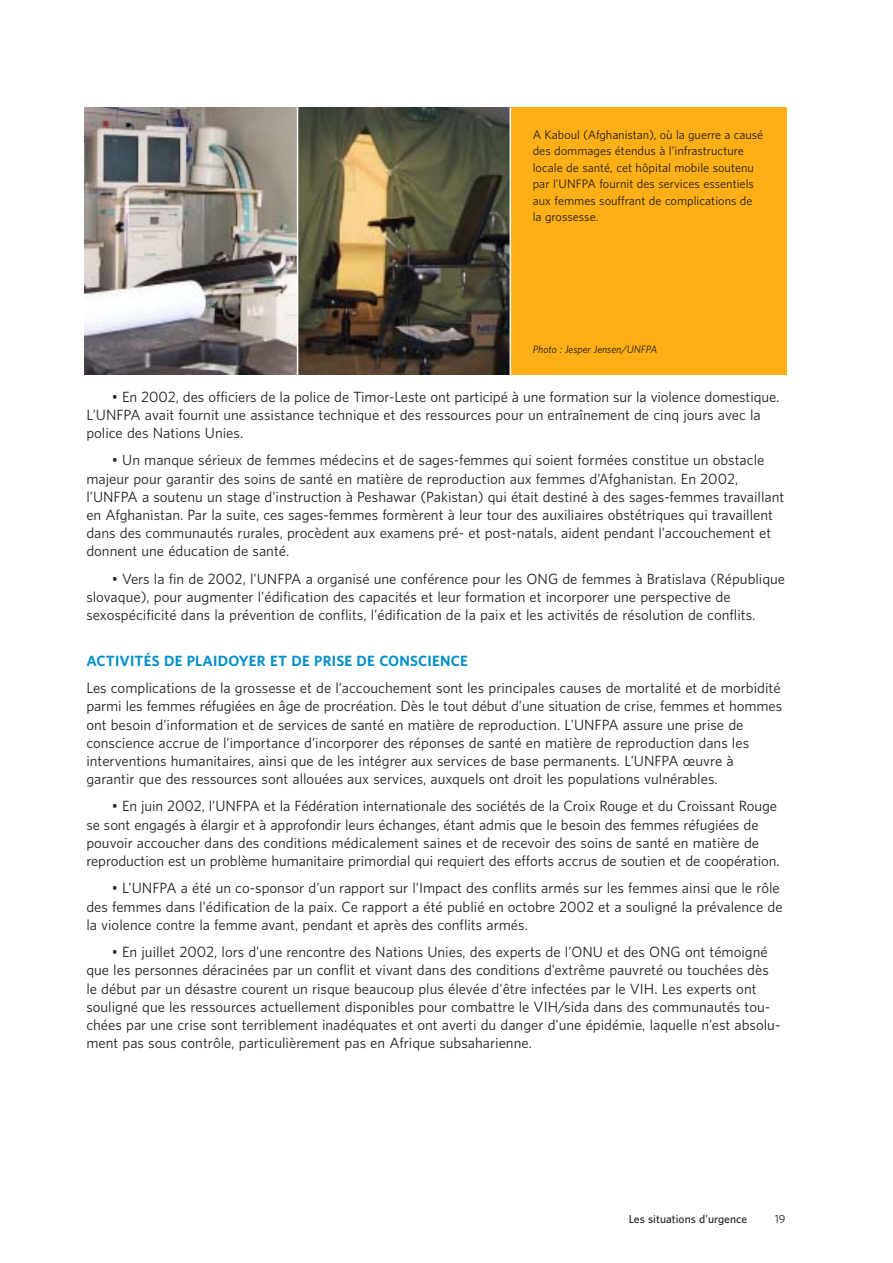
<style>
.page{position:relative;width:893px;height:1263px;background:#fff}
.page>*{position:absolute;margin:0;border:0;box-sizing:border-box;transform-origin:0 0}
.t1{font:13.5px/18.1px "UNFPA Text";color:#231f1f}
.t2{font:700 13.5px "UNFPA";letter-spacing:.015em;color:#0090ca}
.t3{font:11.25px/16.5px "UNFPA Text";color:#231f1f}
.t4{font:600 10.5px "UNFPA";color:#231f1f}
.t5{font:10.5px "UNFPA Text";color:#231f1f}
.t6{font:italic 9.75px "UNFPA Text";color:#231f1f}
</style>
<div class="page">
<img style="left:84px;top:107px;width:703px;height:268px">
<p class="t3" style="left:532px;top:127px;width:232px">A Kaboul (Afghanistan), où la guerre a causé des dommages étendus à l’infrastructure locale de santé, cet hôpital mobile soutenu par l’UNFPA fournit des services essentiels aux femmes souffrant de complications de la grossesse.</p>
<p class="t6" style="left:532px;top:345px;width:126px">Photo : Jesper Jensen/UNFPA</p>
<p class="t1" style="left:86px;top:389px;width:694px;text-indent:26px">• En 2002, des officiers de la police de Timor-Leste ont participé à une formation sur la violence domestique.<br>L’UNFPA avait fournit une assistance technique et des ressources pour un entraînement de cinq jours avec la police des Nations Unies.</p>
<p class="t1" style="left:86px;top:452px;width:699px;text-indent:26px">• Un manque sérieux de femmes médecins et de sages-femmes qui soient formées constitue un obstacle majeur pour garantir des soins de santé en matière de reproduction aux femmes d’Afghanistan. En 2002, l’UNFPA a soutenu un stage d’instruction à Peshawar (Pakistan) qui était destiné à des sages-femmes travaillant en Afghanistan. Par la suite, ces sages-femmes formèrent à leur tour des auxiliaires obstétriques qui travaillent dans des communautés rurales, procèdent aux examens pré- et post-natals, aident pendant l’accouchement et donnent une éducation de santé.</p>
<p class="t1" style="left:86px;top:571px;width:700px;text-indent:26px">• Vers la fin de 2002, l’UNFPA a organisé une conférence pour les ONG de femmes à Bratislava (République slovaque), pour augmenter l’édification des capacités et leur formation et incorporer une perspective de sexospécificité dans la prévention de conflits, l’édification de la paix et les activités de résolution de conflits.</p>
<p class="t2" style="left:86px;top:655px;width:383px">ACTIVITÉS DE PLAIDOYER ET DE PRISE DE CONSCIENCE</p>
<p class="t1" style="left:86px;top:680px;width:697px">Les complications de la grossesse et de l’accouchement sont les principales causes de mortalité et de morbidité parmi les femmes réfugiées en âge de procréation. Dès le tout début d’une situation de crise, femmes et hommes ont besoin d’information et de services de santé en matière de reproduction. L’UNFPA assure une prise de conscience accrue de l’importance d’incorporer des réponses de santé en matière de reproduction dans les interventions humanitaires, ainsi que de les intégrer aux services de base permanents. L’UNFPA œuvre à garantir que des ressources sont allouées aux services, auxquels ont droit les populations vulnérables.</p>
<p class="t1" style="left:86px;top:798px;width:695px;text-indent:26px">• En juin 2002, l’UNFPA et la Fédération internationale des sociétés de la Croix Rouge et du Croissant Rouge se sont engagés à élargir et à approfondir leurs échanges, étant admis que le besoin des femmes réfugiées de pouvoir accoucher dans des conditions médicalement saines et de recevoir des soins de santé en matière de reproduction est un problème humanitaire primordial qui requiert des efforts accrus de soutien et de coopération.</p>
<p class="t1" style="left:86px;top:880px;width:697px;text-indent:26px">• L’UNFPA a été un co-sponsor d’un rapport sur l’Impact des conflits armés sur les femmes ainsi que le rôle des femmes dans l’édification de la paix. Ce rapport a été publié en octobre 2002 et a souligné la prévalence de la violence contre la femme avant, pendant et après des conflits armés.</p>
<p class="t1" style="left:86px;top:944px;width:695px;text-indent:26px">• En juillet 2002, lors d’une rencontre des Nations Unies, des experts de l’ONU et des ONG ont témoigné que les personnes déracinées par un conflit et vivant dans des conditions d’extrême pauvreté ou touchées dès le début par un désastre courent un risque beaucoup plus élevée d’être infectées par le VIH. Les experts ont souligné que les ressources actuellement disponibles pour combattre le VIH/sida dans des communautés tou&shy;chées par une crise sont terriblement inadéquates et ont averti du danger d’une épidémie, laquelle n’est absolu&shy;ment pas sous contrôle, particulièrement pas en Afrique subsaharienne.</p>
<p class="t4" style="left:628px;top:1214px;width:120px">Les situations d’urgence</p>
<p class="t5" style="left:774px;top:1214px;width:12px">19</p>
</div>
